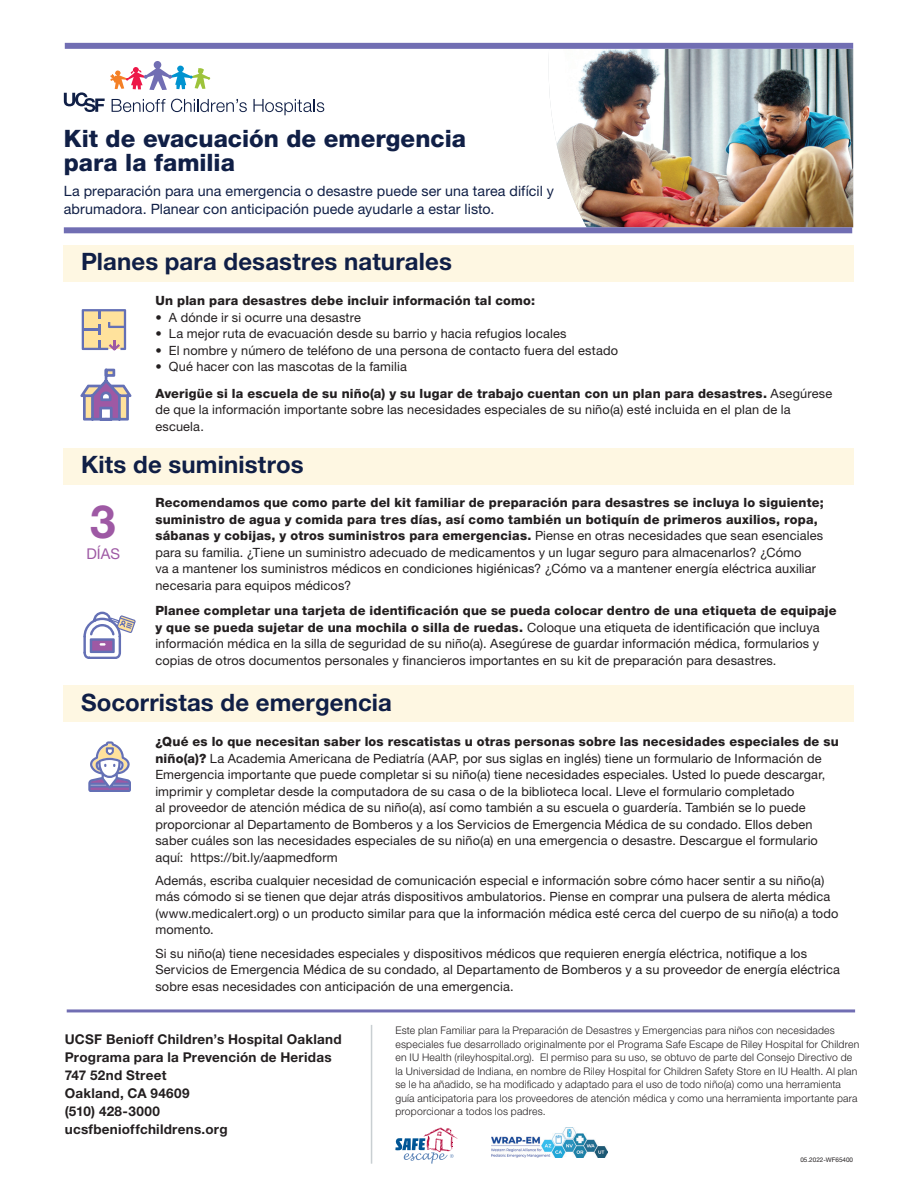
<style>
.page{position:relative;width:918px;height:1188px;background:#fff}
.page>*{position:absolute;margin:0;border:0;box-sizing:border-box;transform-origin:0 0}
.t1{font:700 45.9px "Helvetica Neue LT Std";color:#9e59a4}
.t2{font:700 24px "Helvetica Neue LT Std";letter-spacing:.005em;color:#101f46}
.t3{font:800 24px/24px "Helvetica Neue LT Std";color:#101f46}
.t4{font:14.85px "Helvetica Neue LT Std";color:#9e59a4}
.t5{font:14.25px/18px "Helvetica Neue LT Std";letter-spacing:.005em;color:#101f46}
.t6{font:700 13.5px "Helvetica Neue LT Std";letter-spacing:.02em;color:#231f20}
.t7{font:12.75px/16.5px "Helvetica Neue LT Std";letter-spacing:.01em;color:#231f20}
.t8{font:800 12.75px "Helvetica Neue LT Std";letter-spacing:.015em;color:#231f20}
.t9{font:300 10.5px/13.5px "Helvetica Neue LT Std";letter-spacing:.02em;color:#231f20}
.t10{font:6.3px "Helvetica Neue LT Std";color:#231f20}
.s1{font-weight:800}
</style>
<div class="page">
<img style="left:548px;top:49px;width:305px;height:178px">
<div style="left:63px;top:245px;width:790px;height:37px;background:#fef7e2"></div>
<div style="left:65px;top:43px;width:788px;height:6px;background:#716eb3"></div>
<svg style="left:82px;top:309px;width:44px;height:42px;background:#d3c0a5"></svg>
<svg style="left:80px;top:369px;width:51px;height:51px"></svg>
<svg style="left:88px;top:741px;width:42px;height:51px"></svg>
<svg style="left:83px;top:612px;width:52px;height:47px"></svg>
<hr style="left:371px;top:1025px;width:1px;height:139px;background:#c9cfd2">
<svg style="left:395px;top:1127px;width:63px;height:37px"></svg>
<img style="left:492px;top:1128px;width:115px;height:29px">
<hr style="left:67px;top:1009px;width:788px;height:3px;background:#716eb3">
<div style="left:63px;top:448px;width:790px;height:37px;background:#fef7e2"></div>
<div style="left:63px;top:686px;width:790px;height:36px;background:#fef7e2"></div>
<svg style="left:253px;top:99px;width:71px;height:16px"></svg>
<svg style="left:64px;top:61px;width:183px;height:51px"></svg>
<div style="left:64px;top:227px;width:788px;height:6px;background:#716eb3"></div>
<p class="t3" style="left:64px;top:126px;width:404px">Kit de evacuación de emergencia para la familia</p>
<p class="t5" style="left:64px;top:182px;width:492px">La preparación para una emergencia o desastre puede ser una tarea difícil y abrumadora. Planear con anticipación puede ayudarle a estar listo.</p>
<p class="t2" style="left:81px;top:247px;width:372px">Planes para desastres naturales</p>
<p class="t8" style="left:155px;top:293px;width:381px">Un plan para desastres debe incluir información tal como:</p>
<p class="t7" style="left:155px;top:309px;width:207px">• A dónde ir si ocurre una desastre</p>
<p class="t7" style="left:155px;top:326px;width:413px">• La mejor ruta de evacuación desde su barrio y hacia refugios locales</p>
<p class="t7" style="left:155px;top:342px;width:464px">• El nombre y número de teléfono de una persona de contacto fuera del estado</p>
<p class="t7" style="left:155px;top:359px;width:253px">• Qué hacer con las mascotas de la familia</p>
<p class="t7" style="left:155px;top:385px;width:678px"><span class="s1">Averigüe si la escuela de su niño(a) y su lugar de trabajo cuentan con un plan para desastres.</span> Asegúrese de que la información importante sobre las necesidades especiales de su niño(a) esté incluida en el plan de la escuela.</p>
<p class="t2" style="left:81px;top:450px;width:224px">Kits de suministros</p>
<p class="t1" style="left:90px;top:494px;width:27px">3</p>
<p class="t4" style="left:86px;top:545px;width:35px">DÍAS</p>
<p class="t7" style="left:155px;top:494px;width:670px"><span class="s1">Recomendamos que como parte del kit familiar de preparación para desastres se incluya lo siguiente; suministro de agua y comida para tres días, así como también un botiquín de primeros auxilios, ropa, sábanas y cobijas, y otros suministros para emergencias.</span> Piense en otras necesidades que sean esenciales para su familia. ¿Tiene un suministro adecuado de medicamentos y un lugar seguro para almacenarlos? ¿Cómo<br>va a mantener los suministros médicos en condiciones higiénicas? ¿Cómo va a mantener energía eléctrica auxiliar necesaria para equipos médicos?</p>
<p class="t7" style="left:155px;top:603px;width:683px"><span class="s1">Planee completar una tarjeta de identificación que se pueda colocar dentro de una etiqueta de equipaje y que se pueda sujetar de una mochila o silla de ruedas.</span> Coloque una etiqueta de identificación que incluya información médica en la silla de seguridad de su niño(a). Asegúrese de guardar información médica, formularios y copias de otros documentos personales y financieros importantes en su kit de preparación para desastres.</p>
<p class="t2" style="left:81px;top:687px;width:313px">Socorristas de emergencia</p>
<p class="t7" style="left:155px;top:733px;width:685px"><span class="s1">¿Qué es lo que necesitan saber los rescatistas u otras personas sobre las necesidades especiales de su niño(a)?</span> La Academia Americana de Pediatría (AAP, por sus siglas en inglés) tiene un formulario de Información de Emergencia importante que puede completar si su niño(a) tiene necesidades especiales. Usted lo puede descargar, imprimir y completar desde la computadora de su casa o de la biblioteca local. Lleve el formulario completado<br>al proveedor de atención médica de su niño(a), así como también a su escuela o guardería. También se lo puede proporcionar al Departamento de Bomberos y a los Servicios de Emergencia Médica de su condado. Ellos deben saber cuáles son las necesidades especiales de su niño(a) en una emergencia o desastre. Descargue el formulario aquí: https://bit.ly/aapmedform</p>
<p class="t7" style="left:155px;top:872px;width:685px">Además, escriba cualquier necesidad de comunicación especial e información sobre cómo hacer sentir a su niño(a) más cómodo si se tienen que dejar atrás dispositivos ambulatorios. Piense en comprar una pulsera de alerta médica (www.medicalert.org) o un producto similar para que la información médica esté cerca del cuerpo de su niño(a) a todo momento.</p>
<p class="t7" style="left:155px;top:945px;width:686px">Si su niño(a) tiene necesidades especiales y dispositivos médicos que requieren energía eléctrica, notifique a los<br>Servicios de Emergencia Médica de su condado, al Departamento de Bomberos y a su proveedor de energía eléctrica sobre esas necesidades con anticipación de una emergencia.</p>
<p class="t6" style="left:65px;top:1031px;width:279px">UCSF Benioff Children’s Hospital Oakland</p>
<p class="t6" style="left:65px;top:1049px;width:268px">Programa para la Prevención de Heridas</p>
<p class="t6" style="left:65px;top:1067px;width:103px">747 52nd Street</p>
<p class="t6" style="left:65px;top:1085px;width:126px">Oakland, CA 94609</p>
<p class="t6" style="left:65px;top:1103px;width:97px">(510) 428-3000</p>
<p class="t6" style="left:65px;top:1121px;width:164px">ucsfbenioffchildrens.org</p>
<p class="t9" style="left:395px;top:1024px;width:465px">Este plan Familiar para la Preparación de Desastres y Emergencias para niños con necesidades especiales fue desarrollado originalmente por el Programa Safe Escape de Riley Hospital for Children en IU Health (rileyhospital.org). El permiso para su uso, se obtuvo de parte del Consejo Directivo de la Universidad de Indiana, en nombre de Riley Hospital for Children Safety Store en IU Health. Al plan se le ha añadido, se ha modificado y adaptado para el uso de todo niño(a) como una herramienta guía anticipatoria para los proveedores de atención médica y como una herramienta importante para proporcionar a todos los padres.</p>
<p class="t10" style="left:800px;top:1156px;width:54px">05.2022-WF65400</p>
</div>
